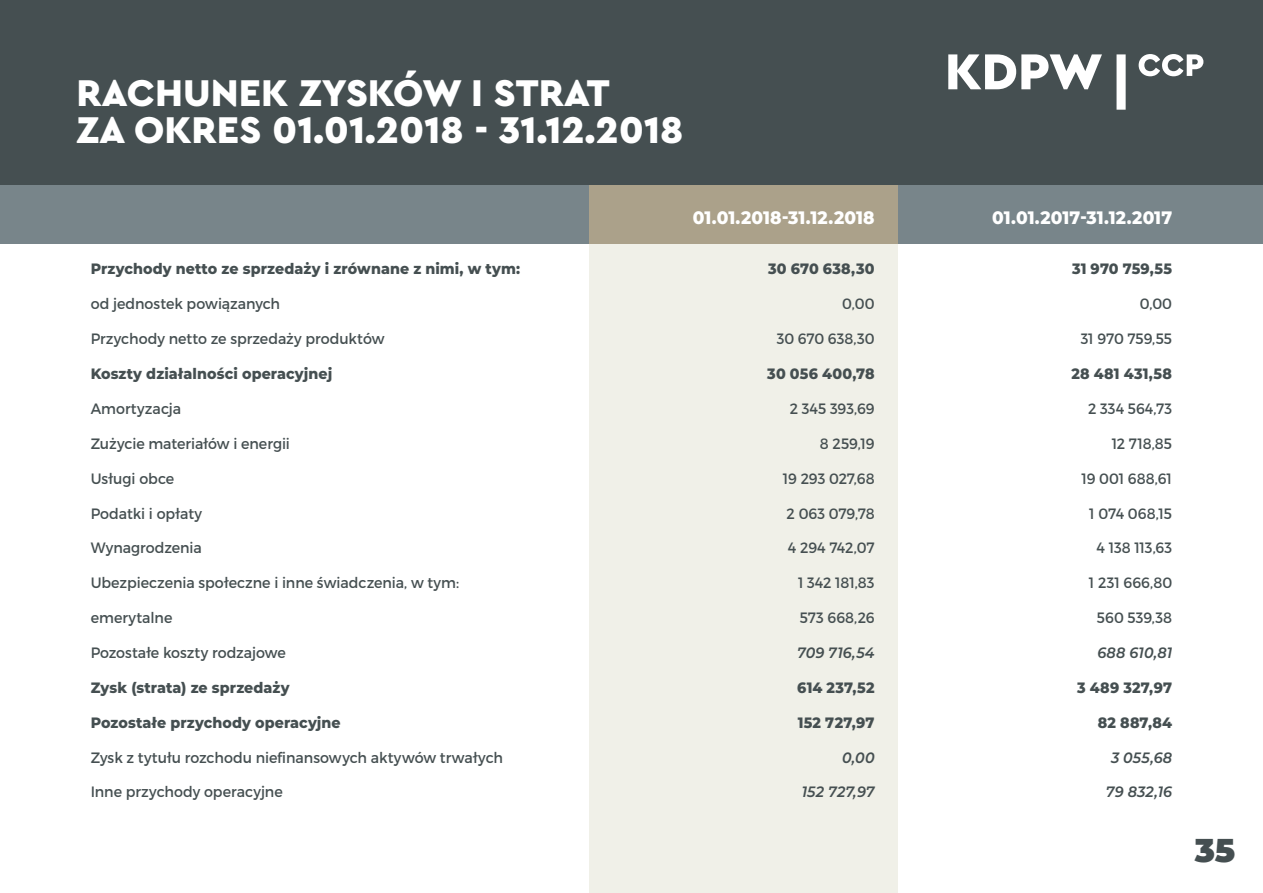
<style>
.page{position:relative;width:1263px;height:893px;background:#fff}
.page>*{position:absolute;margin:0;border:0;box-sizing:border-box;transform-origin:0 0}
.t1{font:900 39px/37.5px "Cera Basic";color:#fff}
.t2{font:900 33px "Montserrat";color:#454f51}
.t3{font:800 18px "Montserrat";letter-spacing:.005em;color:#fff;scale:.95 1}
.t4{font:15px "Montserrat";color:#454f51;scale:.95 1}
.t5{font:800 15px "Montserrat";letter-spacing:.01em;color:#454f51;scale:.95 1}
.t6{font:italic 600 15px "Montserrat";letter-spacing:.015em;color:#454f51;scale:.95 1}
</style>
<div class="page">
<div style="left:0;top:0;width:1263px;height:185px;background:#454f51"></div>
<div style="left:589px;top:215px;width:308px;height:678px;background:#f0f0e8"></div>
<div style="left:0;top:185px;width:1263px;height:59px;background:#78858a"></div>
<div style="left:589px;top:185px;width:308px;height:59px;background:#aba18a"></div>
<svg style="left:948px;top:54px;width:154px;height:35px"></svg>
<svg style="left:1116px;top:54px;width:87px;height:56px"></svg>
<h1 class="t1" style="left:77px;top:74px;width:608px">RACHUNEK ZYSKÓW I STRAT<br>ZA OKRES 01.01.2018 - 31.12.2018</h1>
<p class="t3" style="left:693px;top:205px;width:193px">01.01.2018-31.12.2018</p>
<p class="t3" style="left:992px;top:205px;width:191px">01.01.2017-31.12.2017</p>
<p class="t5" style="left:91px;top:258px;width:454px">Przychody netto ze sprzedaży i zrównane z nimi, w tym:</p>
<p class="t5" style="left:768px;top:258px;width:114px">30 670 638,30</p>
<p class="t5" style="left:1072px;top:258px;width:107px">31 970 759,55</p>
<p class="t4" style="left:91px;top:295px;width:201px">od jednostek powiązanych</p>
<p class="t4" style="left:842px;top:295px;width:36px">0,00</p>
<p class="t4" style="left:1140px;top:295px;width:36px">0,00</p>
<p class="t4" style="left:91px;top:330px;width:311px">Przychody netto ze sprzedaży produktów</p>
<p class="t4" style="left:777px;top:330px;width:104px">30 670 638,30</p>
<p class="t4" style="left:1081px;top:330px;width:98px">31 970 759,55</p>
<p class="t5" style="left:91px;top:363px;width:256px">Koszty działalności operacyjnej</p>
<p class="t5" style="left:767px;top:363px;width:114px">30 056 400,78</p>
<p class="t5" style="left:1071px;top:363px;width:108px">28 481 431,58</p>
<p class="t4" style="left:91px;top:399px;width:97px">Amortyzacja</p>
<p class="t4" style="left:790px;top:399px;width:91px">2 345 393,69</p>
<p class="t4" style="left:1088px;top:399px;width:90px">2 334 564,73</p>
<p class="t4" style="left:91px;top:434px;width:211px">Zużycie materiałów i energii</p>
<p class="t4" style="left:820px;top:434px;width:59px">8 259,19</p>
<p class="t4" style="left:1112px;top:434px;width:65px">12 718,85</p>
<p class="t4" style="left:91px;top:469px;width:90px">Usługi obce</p>
<p class="t4" style="left:783px;top:469px;width:98px">19 293 027,68</p>
<p class="t4" style="left:1081px;top:469px;width:97px">19 001 688,61</p>
<p class="t4" style="left:91px;top:504px;width:119px">Podatki i opłaty</p>
<p class="t4" style="left:787px;top:504px;width:94px">2 063 079,78</p>
<p class="t4" style="left:1089px;top:504px;width:89px">1 074 068,15</p>
<p class="t4" style="left:91px;top:539px;width:119px">Wynagrodzenia</p>
<p class="t4" style="left:788px;top:539px;width:93px">4 294 742,07</p>
<p class="t4" style="left:1096px;top:539px;width:81px">4 138 113,63</p>
<p class="t4" style="left:91px;top:574px;width:389px">Ubezpieczenia społeczne i inne świadczenia, w tym:</p>
<p class="t4" style="left:798px;top:574px;width:82px">1 342 181,83</p>
<p class="t4" style="left:1089px;top:574px;width:89px">1 231 666,80</p>
<p class="t4" style="left:91px;top:609px;width:88px">emerytalne</p>
<p class="t4" style="left:800px;top:609px;width:80px">573 668,26</p>
<p class="t4" style="left:1097px;top:609px;width:81px">560 539,38</p>
<p class="t4" style="left:91px;top:643px;width:207px">Pozostałe koszty rodzajowe</p>
<p class="t6" style="left:797px;top:642px;width:83px">709 716,54</p>
<p class="t6" style="left:1097px;top:642px;width:80px">688 610,81</p>
<p class="t5" style="left:91px;top:676px;width:211px">Zysk (strata) ze sprzedaży</p>
<p class="t5" style="left:797px;top:676px;width:83px">614 237,52</p>
<p class="t5" style="left:1077px;top:676px;width:101px">3 489 327,97</p>
<p class="t5" style="left:91px;top:711px;width:265px">Pozostałe przychody operacyjne</p>
<p class="t5" style="left:798px;top:711px;width:82px">152 727,97</p>
<p class="t5" style="left:1098px;top:711px;width:80px">82 887,84</p>
<p class="t4" style="left:91px;top:748px;width:436px">Zysk z tytułu rozchodu niefinansowych aktywów trwałych</p>
<p class="t6" style="left:842px;top:747px;width:36px">0,00</p>
<p class="t6" style="left:1111px;top:747px;width:66px">3 055,68</p>
<p class="t4" style="left:91px;top:783px;width:204px">Inne przychody operacyjne</p>
<p class="t6" style="left:802px;top:781px;width:78px">152 727,97</p>
<p class="t6" style="left:1106px;top:781px;width:71px">79 832,16</p>
<h2 class="t2" style="left:1195px;top:826px;width:42px">35</h2>
</div>
